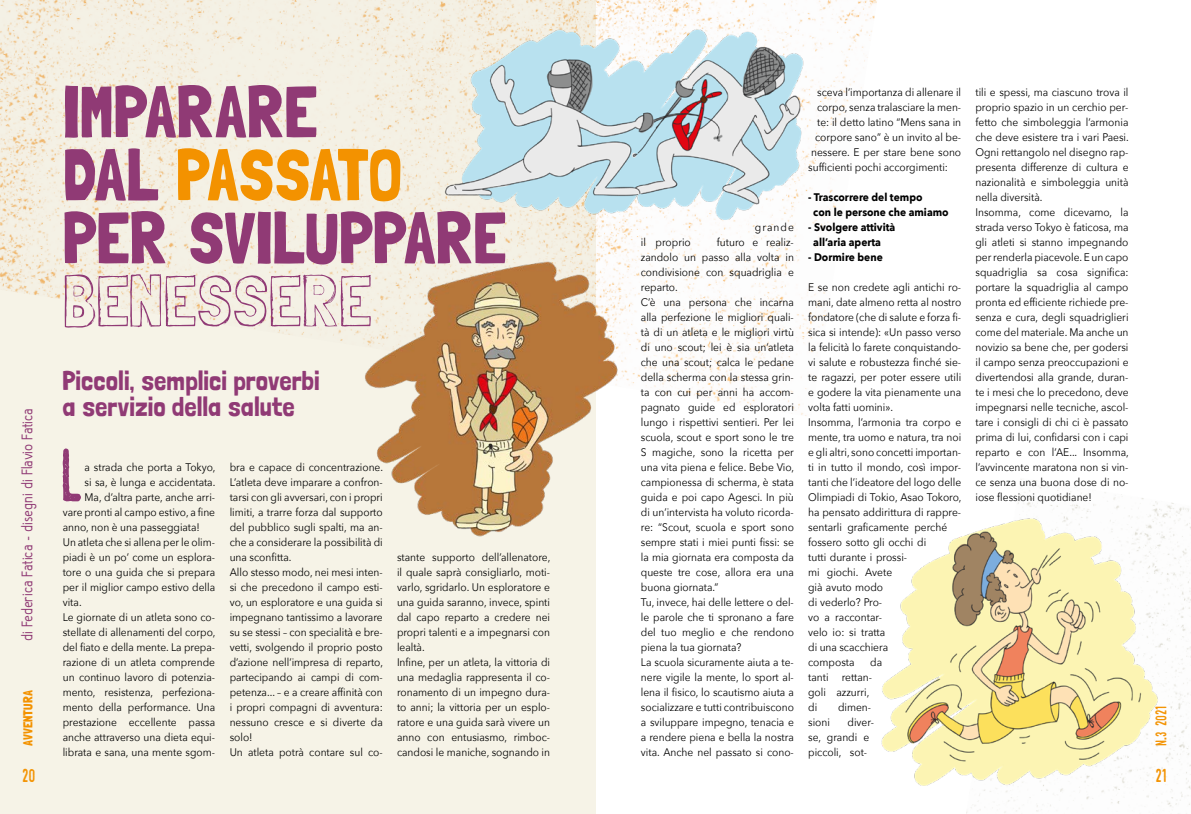
<style>
.page{position:relative;width:1191px;height:814px;background:#fff}
.page>*{position:absolute;margin:0;border:0;box-sizing:border-box;transform-origin:0 0}
.t1{font:73px/63px "Londrina Solid";letter-spacing:-.02em;color:#903a75}
.t2{font:73px "Londrina Sketche";letter-spacing:-.02em;color:#903a75}
.t3{font:72.7px "Swistblnk Monthoers";color:#903a75;scale:.93 1}
.t4{font:27px/26px "Londrina Solid";color:#903a75}
.t5{font:18px "Swistblnk Monthoers";color:#f39200}
.t6{font:16px "Hallo Sans";letter-spacing:-.01em;color:#903a75}
.t7{font:15px "Swistblnk Monthoers";color:#f39200}
.t8{font:13px "Londrina Solid";color:#f39200}
.t9{font:11px/15px "Avenir Next";color:#000;scale:.93 1}
.t10{font:700 11px/15px "Avenir Next";color:#000;scale:.93 1}
.s1{color:#f39200}
.s2{font-family:"Londrina Solid"}
</style>
<div class="page">
<div style="left:0;top:0;width:595px;height:814px;background:#f6f3e7"></div>
<img style="left:0;top:0;width:877px;height:416px">
<img style="left:287px;top:259px;width:396px;height:280px">
<img style="left:431px;top:0;width:387px;height:232px">
<img style="left:881px;top:510px;width:310px;height:280px">
<h3 class="t6" style="left:19px;top:641px;width:235px;rotate:-90deg">di Federica Fatica - disegni di Flavio Fatica</h3>
<p class="t8" style="left:20px;top:746px;width:57px;rotate:-90deg">AVVENTURA</p>
<h3 class="t5" style="left:22px;top:764px;width:15px">20</h3>
<h1 class="t1" style="left:62px;top:79px;width:446px">IMPARARE<br>DAL <span class="s1">PASSATO<br></span>PER SVILUPPARE</h1>
<h1 class="t2" style="left:62px;top:258px;width:312px">BENESSERE</h1>
<h3 class="t4" style="left:62px;top:367px;width:259px">Piccoli, semplici proverbi a servizio della salute</h3>
<h2 class="t3" style="left:60px;top:430px;width:28px">l</h2>
<p class="t9" style="left:85px;top:459px;width:142px">a strada che porta a Tokyo,</p>
<p class="t9" style="left:85px;top:474px;width:142px">si sa, è lunga e accidentata.</p>
<p class="t9" style="left:85px;top:489px;width:142px">Ma, d’altra parte, anche arri-</p>
<p class="t9" style="left:63px;top:504px;width:165px">vare pronti al campo estivo, a fine</p>
<p class="t9" style="left:63px;top:519px;width:149px">anno, non è una passeggiata!</p>
<p class="t9" style="left:63px;top:534px;width:165px">Un atleta che si allena per le olim-</p>
<p class="t9" style="left:63px;top:549px;width:165px">piadi è un po’ come un esplora-</p>
<p class="t9" style="left:63px;top:564px;width:165px">tore o una guida che si prepara</p>
<p class="t9" style="left:63px;top:579px;width:165px">per il miglior campo estivo della</p>
<p class="t9" style="left:63px;top:594px;width:22px">vita.</p>
<p class="t9" style="left:63px;top:609px;width:165px">Le giornate di un atleta sono co-</p>
<p class="t9" style="left:63px;top:624px;width:166px">stellate di allenamenti del corpo,</p>
<p class="t9" style="left:63px;top:639px;width:165px">del fiato e della mente. La prepa-</p>
<p class="t9" style="left:63px;top:654px;width:165px">razione di un atleta comprende</p>
<p class="t9" style="left:63px;top:669px;width:165px">un continuo lavoro di potenzia-</p>
<p class="t9" style="left:63px;top:684px;width:165px">mento, resistenza, perfeziona-</p>
<p class="t9" style="left:63px;top:699px;width:165px">mento della performance. Una</p>
<p class="t9" style="left:63px;top:714px;width:165px">prestazione eccellente passa</p>
<p class="t9" style="left:63px;top:729px;width:165px">anche attraverso una dieta equi-</p>
<p class="t9" style="left:63px;top:744px;width:165px">librata e sana, una mente sgom-</p>
<p class="t9" style="left:230px;top:459px;width:166px">bra e capace di concentrazione.<br>L’atleta deve imparare a confron&shy;tarsi con gli avversari, con i propri limiti, a trarre forza dal supporto del pubblico sugli spalti, ma an&shy;che a considerare la possibilità di una sconfitta.<br>Allo stesso modo, nei mesi inten&shy;si che precedono il campo esti&shy;vo, un esploratore e una guida si impegnano tantissimo a lavorare su se stessi – con specialità e bre&shy;vetti, svolgendo il proprio posto d’azione nell’impresa di reparto, partecipando ai campi di com&shy;petenza... – e a creare affinità con i propri compagni di avventura: nessuno cresce e si diverte da solo!<br>Un atleta potrà contare sul co-</p>
<p class="t9" style="left:397px;top:549px;width:166px">stante supporto dell’allenatore, il quale saprà consigliarlo, moti&shy;varlo, sgridarlo. Un esploratore e una guida saranno, invece, spinti dal capo reparto a credere nei propri talenti e a impegnarsi con lealtà.<br>Infine, per un atleta, la vittoria di una medaglia rappresenta il co&shy;ronamento di un impegno dura&shy;to anni; la vittoria per un esplo&shy;ratore e una guida sarà vivere un anno con entusiasmo, rimboc&shy;candosi le maniche, sognando in</p>
<p class="t9" style="left:755px;top:219px;width:43px">grande</p>
<p class="t9" style="left:641px;top:234px;width:166px;text-indent:76px">futuro e realiz&shy;zandolo un passo alla volta in condivisione con squadriglia e reparto.<br>C’è una persona che incarna alla perfezione le migliori quali&shy;tà di un atleta e le migliori virtù di uno scout; lei è sia un’atleta che una scout; calca le pedane della scherma con la stessa grin&shy;ta con cui per anni ha accom&shy;pagnato guide ed esploratori lungo i rispettivi sentieri. Per lei scuola, scout e sport sono le tre<br>S magiche, sono la ricetta per una vita piena e felice. Bebe Vio, campionessa di scherma, è stata guida e poi capo Agesci. In più di un’intervista ha voluto ricorda&shy;re: “Scout, scuola e sport sono sempre stati i miei punti fissi: se la mia giornata era composta da queste tre cose, allora era una buona giornata.”<br>Tu, invece, hai delle lettere o del&shy;le parole che ti spronano a fare del tuo meglio e che rendono piena la tua giornata?<br>La scuola sicuramente aiuta a te&shy;nere vigile la mente, lo sport al&shy;lena il fisico, lo scautismo aiuta a socializzare e tutti contribuiscono a sviluppare impegno, tenacia e a rendere piena e bella la nostra vita. Anche nel passato si cono-</p>
<p class="t9" style="left:641px;top:234px;width:55px">il proprio</p>
<p class="t9" style="left:817px;top:84px;width:156px">sceva l’importanza di allenare il</p>
<p class="t9" style="left:817px;top:99px;width:156px">corpo, senza tralasciare la men-</p>
<p class="t9" style="left:817px;top:114px;width:156px">te: il detto latino “Mens sana in</p>
<p class="t9" style="left:815px;top:129px;width:158px">corpore sano” è un invito al be-</p>
<p class="t9" style="left:811px;top:144px;width:163px">nessere. E per stare bene sono</p>
<p class="t9" style="left:808px;top:159px;width:152px">sufficienti pochi accorgimenti:</p>
<p class="t10" style="left:813px;top:189px;width:147px;text-indent:-5px">- Trascorrere del tempo<br>con le persone che amiamo</p>
<p class="t10" style="left:813px;top:219px;width:90px;text-indent:-5px">- Svolgere attività all’aria aperta</p>
<p class="t10" style="left:808px;top:250px;width:82px">- Dormire bene</p>
<p class="t9" style="left:808px;top:279px;width:166px">E se non credete agli antichi ro&shy;mani, date almeno retta al nostro fondatore (che di salute e forza fi&shy;sica si intende): «Un passo verso la felicità lo farete conquistando&shy;vi salute e robustezza finché sie&shy;te ragazzi, per poter essere utili e godere la vita pienamente una volta fatti uomini».<br>Insomma, l’armonia tra corpo e mente, tra uomo e natura, tra noi e gli altri, sono concetti importan&shy;ti in tutto il mondo, così impor&shy;tanti che l’ideatore del logo delle<br>Olimpiadi di Tokio, Asao Tokoro, ha pensato addirittura di rappre&shy;sentarli graficamente perché fossero sotto gli occhi di<br>tutti durante i prossi-<br>mi giochi. Avete<br>già avuto modo<br>di vederlo? Pro-<br>vo a raccontar-<br>velo io: si tratta<br>di una scacchiera<br>composta</p>
<p class="t9" style="left:808px;top:654px;width:81px;text-indent:62px">da tanti rettan&shy;goli azzurri,<br>di</p>
<p class="t9" style="left:838px;top:699px;width:37px">dimen-</p>
<p class="t9" style="left:808px;top:714px;width:72px;text-indent:39px">diver&shy;se, grandi e piccoli, sot-</p>
<p class="t9" style="left:808px;top:714px;width:25px">sioni</p>
<p class="t9" style="left:975px;top:84px;width:166px">tili e spessi, ma ciascuno trova il proprio spazio in un cerchio per&shy;fetto che simboleggia l’armonia che deve esistere tra i vari Paesi.<br>Ogni rettangolo nel disegno rap&shy;presenta differenze di cultura e nazionalità e simboleggia unità nella diversità.<br>Insomma, come dicevamo, la strada verso Tokyo è faticosa, ma gli atleti si stanno impegnando per renderla piacevole. E un capo squadriglia sa cosa significa: portare la squadriglia al campo pronta ed efficiente richiede pre&shy;senza e cura, degli squadriglieri come del materiale. Ma anche un novizio sa bene che, per godersi il campo senza preoccupazioni e divertendosi alla grande, duran&shy;te i mesi che lo precedono, deve impegnarsi nelle tecniche, ascol&shy;tare i consigli di chi ci è passato prima di lui, confidarsi con i capi reparto e con l’AE... Insomma, l’avvincente maratona non si vin&shy;ce senza una buona dose di no&shy;iose flessioni quotidiane!</p>
<h3 class="t7" style="left:1151px;top:746px;width:42px;rotate:-90deg">n<span class="s2">.</span>3 2021</h3>
<h3 class="t5" style="left:1155px;top:764px;width:13px">21</h3>
</div>
